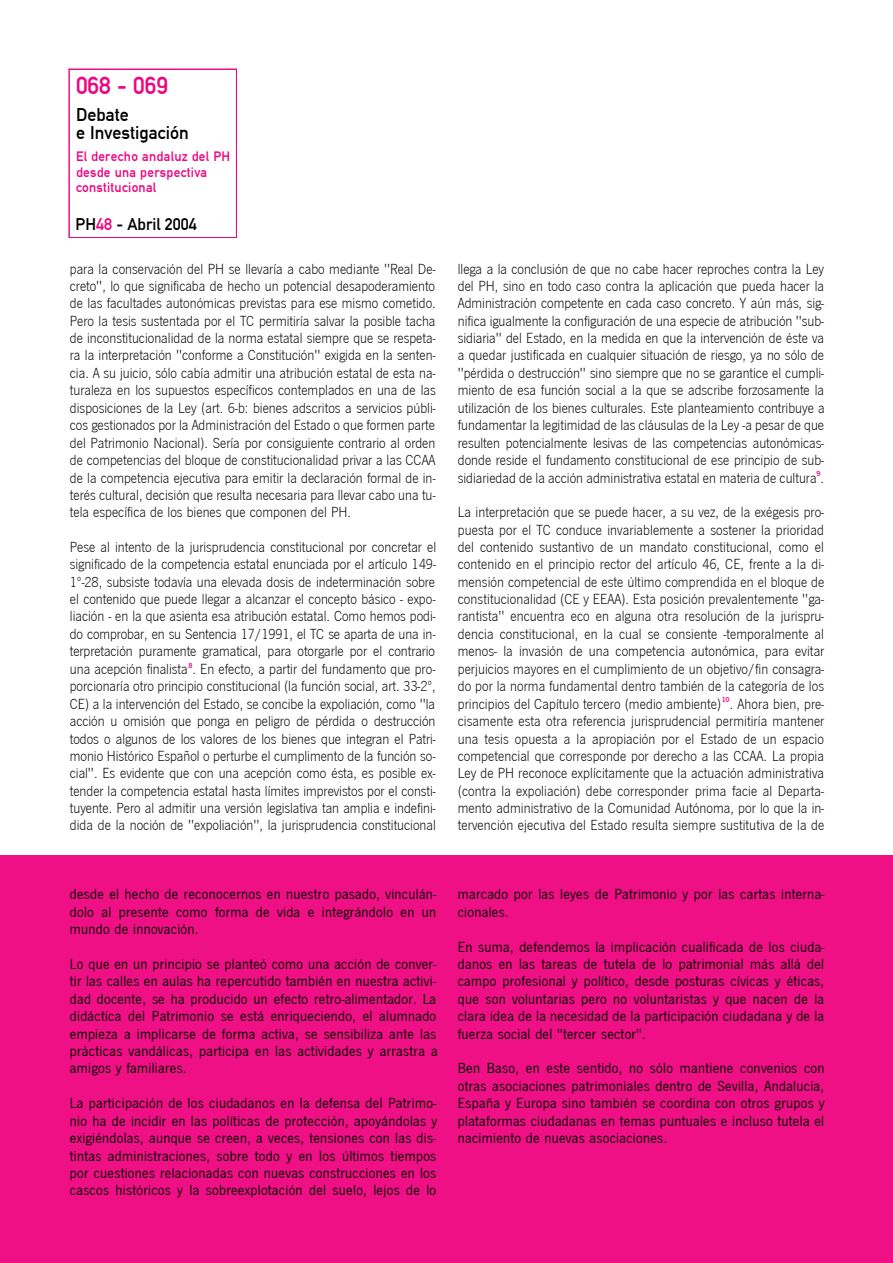
<style>
.page{position:relative;width:893px;height:1263px;background:#fff}
.page>*{position:absolute;margin:0;border:0;box-sizing:border-box;transform-origin:0 0}
.t1{font:24.15px "DIN Mittelschrift";letter-spacing:-.005em;color:#ef047f}
.t2{font:18px/18px "DIN Mittelschrift";color:#000}
.t3{font:16.5px "DIN Mittelschrift";color:#000}
.t4{font:15.15px/17.4px "News Got T Lig";color:#000;text-align:justify}
.t5{font:15.15px/17.4px "News Got T";letter-spacing:.02em;color:#000;text-align:justify}
.t6{font:13.35px/15.1px "DIN Mittelschrift";letter-spacing:.02em;color:#ef047f}
.s1{color:#ef047f}
</style>
<div class="page">
<div style="left:0;top:855px;width:892px;height:408px;background:#f01085"></div>
<svg style="left:68px;top:69px;width:169px;height:169px"></svg>
<h1 class="t1" style="left:76px;top:72px;width:93px">068 - 069</h1>
<p class="t2" style="left:76px;top:106px;width:114px">Debate<br>e Investigación</p>
<p class="t6" style="left:76px;top:149px;width:156px">El derecho andaluz del PH desde una perspectiva constitucional</p>
<p class="t3" style="left:76px;top:215px;width:122px">PH<span class="s1">48</span> - Abril 2004</p>
<p class="t4" style="left:70px;top:260px;width:367px">para la conservación del PH se llevaría a cabo mediante "Real De&shy;creto", lo que significaba de hecho un potencial desapoderamiento de las facultades autonómicas previstas para ese mismo cometido.<br>Pero la tesis sustentada por el TC permitiría salvar la posible tacha de inconstitucionalidad de la norma estatal siempre que se respeta&shy;ra la interpretación "conforme a Constitución" exigida en la senten&shy;cia. A su juicio, sólo cabía admitir una atribución estatal de esta na&shy;turaleza en los supuestos específicos contemplados en una de las disposiciones de la Ley (art. 6-b: bienes adscritos a servicios públi&shy;cos gestionados por la Administración del Estado o que formen parte del Patrimonio Nacional). Sería por consiguiente contrario al orden de competencias del bloque de constitucionalidad privar a las CCAA de la competencia ejecutiva para emitir la declaración formal de in&shy;terés cultural, decisión que resulta necesaria para llevar cabo una tu&shy;tela específica de los bienes que componen del PH.</p>
<p class="t4" style="left:70px;top:538px;width:368px">Pese al intento de la jurisprudencia constitucional por concretar el significado de la competencia estatal enunciada por el artículo 149- 1º-28, subsiste todavía una elevada dosis de indeterminación sobre el contenido que puede llegar a alcanzar el concepto básico - expo&shy;liación - en la que asienta esa atribución estatal. Como hemos podi&shy;do comprobar, en su Sentencia 17/1991, el TC se aparta de una in&shy;terpretación puramente gramatical, para otorgarle por el contrario una acepción finalista<sup>8</sup>. En efecto, a partir del fundamento que pro&shy;porcionaría otro principio constitucional (la función social, art. 33-2º, CE) a la intervención del Estado, se concibe la expoliación, como "la acción u omisión que ponga en peligro de pérdida o destrucción todos o algunos de los valores de los bienes que integran el Patri&shy;monio Histórico Español o perturbe el cumplimento de la función so&shy;cial". Es evidente que con una acepción como ésta, es posible ex&shy;tender la competencia estatal hasta límites imprevistos por el consti&shy;tuyente. Pero al admitir una versión legislativa tan amplia e indefini&shy;dida de la noción de "expoliación", la jurisprudencia constitucional</p>
<p class="t4" style="left:458px;top:260px;width:368px">llega a la conclusión de que no cabe hacer reproches contra la Ley del PH, sino en todo caso contra la aplicación que pueda hacer la Administración competente en cada caso concreto. Y aún más, sig&shy;nifica igualmente la configuración de una especie de atribución "sub&shy;sidiaria" del Estado, en la medida en que la intervención de éste va a quedar justificada en cualquier situación de riesgo, ya no sólo de "pérdida o destrucción" sino siempre que no se garantice el cumpli&shy;miento de esa función social a la que se adscribe forzosamente la utilización de los bienes culturales. Este planteamiento contribuye a fundamentar la legitimidad de las cláusulas de la Ley -a pesar de que resulten potencialmente lesivas de las competencias autonómicas&shy;donde reside el fundamento constitucional de ese principio de sub&shy;sidiariedad de la acción administrativa estatal en materia de cultura<sup>9</sup>.</p>
<p class="t4" style="left:458px;top:503px;width:368px">La interpretación que se puede hacer, a su vez, de la exégesis pro&shy;puesta por el TC conduce invariablemente a sostener la prioridad del contenido sustantivo de un mandato constitucional, como el contenido en el principio rector del artículo 46, CE, frente a la di&shy;mensión competencial de este último comprendida en el bloque de constitucionalidad (CE y EEAA). Esta posición prevalentemente "ga&shy;rantista" encuentra eco en alguna otra resolución de la jurispru&shy;dencia constitucional, en la cual se consiente -temporalmente al menos- la invasión de una competencia autonómica, para evitar perjuicios mayores en el cumplimiento de un objetivo/fin consagra&shy;do por la norma fundamental dentro también de la categoría de los principios del Capítulo tercero (medio ambiente)<sup>10</sup>. Ahora bien, pre&shy;cisamente esta otra referencia jurisprudencial permitiría mantener una tesis opuesta a la apropiación por el Estado de un espacio competencial que corresponde por derecho a las CCAA. La propia Ley de PH reconoce explícitamente que la actuación administrativa (contra la expoliación) debe corresponder prima facie al Departa&shy;mento administrativo de la Comunidad Autónoma, por lo que la in&shy;tervención ejecutiva del Estado resulta siempre sustitutiva de la de</p>
<p class="t5" style="left:70px;top:885px;width:368px">desde el hecho de reconocernos en nuestro pasado, vinculán&shy;dolo al presente como forma de vida e integrándolo en un mundo de innovación.</p>
<p class="t5" style="left:70px;top:955px;width:369px">Lo que en un principio se planteó como una acción de conver&shy;tir las calles en aulas ha repercutido también en nuestra activi&shy;dad docente, se ha producido un efecto retro-alimentador. La didáctica del Patrimonio se está enriqueciendo, el alumnado empieza a implicarse de forma activa, se sensibiliza ante las prácticas vandálicas, participa en las actividades y arrastra a amigos y familiares.</p>
<p class="t5" style="left:70px;top:1094px;width:369px">La participación de los ciudadanos en la defensa del Patrimo&shy;nio ha de incidir en las políticas de protección, apoyándolas y exigiéndolas, aunque se creen, a veces, tensiones con las dis&shy;tintas administraciones, sobre todo y en los últimos tiempos por cuestiones relacionadas con nuevas construcciones en los cascos históricos y la sobreexplotación del suelo, lejos de lo</p>
<p class="t5" style="left:458px;top:885px;width:368px">marcado por las leyes de Patrimonio y por las cartas interna&shy;cionales.</p>
<p class="t5" style="left:458px;top:937px;width:368px">En suma, defendemos la implicación cualificada de los ciuda&shy;danos en las tareas de tutela de lo patrimonial más allá del campo profesional y político, desde posturas cívicas y éticas, que son voluntarias pero no voluntaristas y que nacen de la clara idea de la necesidad de la participación ciudadana y de la fuerza social del "tercer sector".</p>
<p class="t5" style="left:458px;top:1059px;width:368px">Ben Baso, en este sentido, no sólo mantiene convenios con otras asociaciones patrimoniales dentro de Sevilla, Andalucía, España y Europa sino también se coordina con otros grupos y plataformas ciudadanas en temas puntuales e incluso tutela el nacimiento de nuevas asociaciones.</p>
</div>
